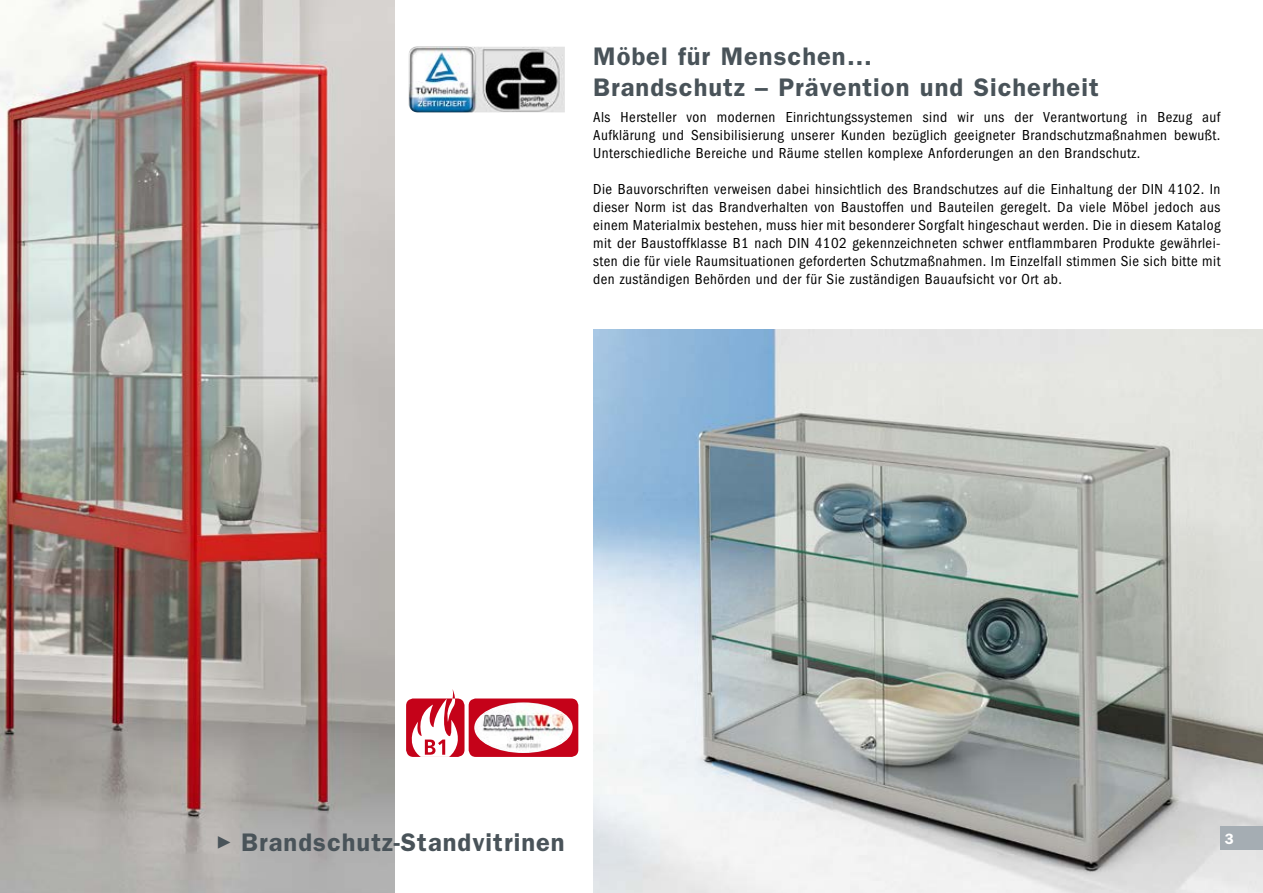
<style>
.page{position:relative;width:1263px;height:893px;background:#fff}
.page>*{position:absolute;margin:0;border:0;box-sizing:border-box;transform-origin:0 0}
.t1{font:600 25.5px/30.6px "Franklin Gothic LT";letter-spacing:.04em;color:#495359}
.t2{font:condensed 15px/18px "Franklin Gothic LT";letter-spacing:.03em;color:#000;text-align:justify}
.t3{font:600 15px "Franklin Gothic LT";color:#fff}
</style>
<div class="page">
<img style="left:0;top:0;width:394px;height:893px">
<img style="left:593px;top:330px;width:670px;height:563px">
<img style="left:409px;top:47px;width:156px;height:65px">
<div style="left:469px;top:698px;width:109px;height:59px;background:#c50219;border-radius:7px"></div>
<img style="left:474px;top:702px;width:99px;height:51px">
<svg style="left:406px;top:689px;width:58px;height:68px"></svg>
<div style="left:1220px;top:826px;width:43px;height:24px;background:#a5adb3"></div>
<h1 class="t1" style="left:593px;top:41px;width:507px">Möbel für Menschen…<br>Brandschutz – Prävention und Sicherheit</h1>
<p class="t2" style="left:593px;top:108px;width:629px">Als Hersteller von modernen Einrichtungssystemen sind wir uns der Verantwortung in Bezug auf Aufklärung und Sensibilisierung unserer Kunden bezüglich geeigneter Brandschutzmaßnahmen bewußt.<br>Unterschiedliche Bereiche und Räume stellen komplexe Anforderungen an den Brandschutz.</p>
<p class="t2" style="left:593px;top:180px;width:629px">Die Bauvorschriften verweisen dabei hinsichtlich des Brandschutzes auf die Einhaltung der DIN 4102. In dieser Norm ist das Brandverhalten von Baustoffen und Bauteilen geregelt. Da viele Möbel jedoch aus einem Materialmix bestehen, muss hier mit besonderer Sorgfalt hingeschaut werden. Die in diesem Katalog mit der Baustoffklasse B1 nach DIN 4102 gekennzeichneten schwer entflammbaren Produkte gewährlei&shy;sten die für viele Raumsituationen geforderten Schutzmaßnahmen. Im Einzelfall stimmen Sie sich bitte mit den zuständigen Behörden und der für Sie zuständigen Bauaufsicht vor Ort ab.</p>
<h1 class="t1" style="left:216px;top:827px;width:350px">✓ Brandschutz-Standvitrinen</h1>
<p class="t3" style="left:1225px;top:830px;width:10px">3</p>
</div>
